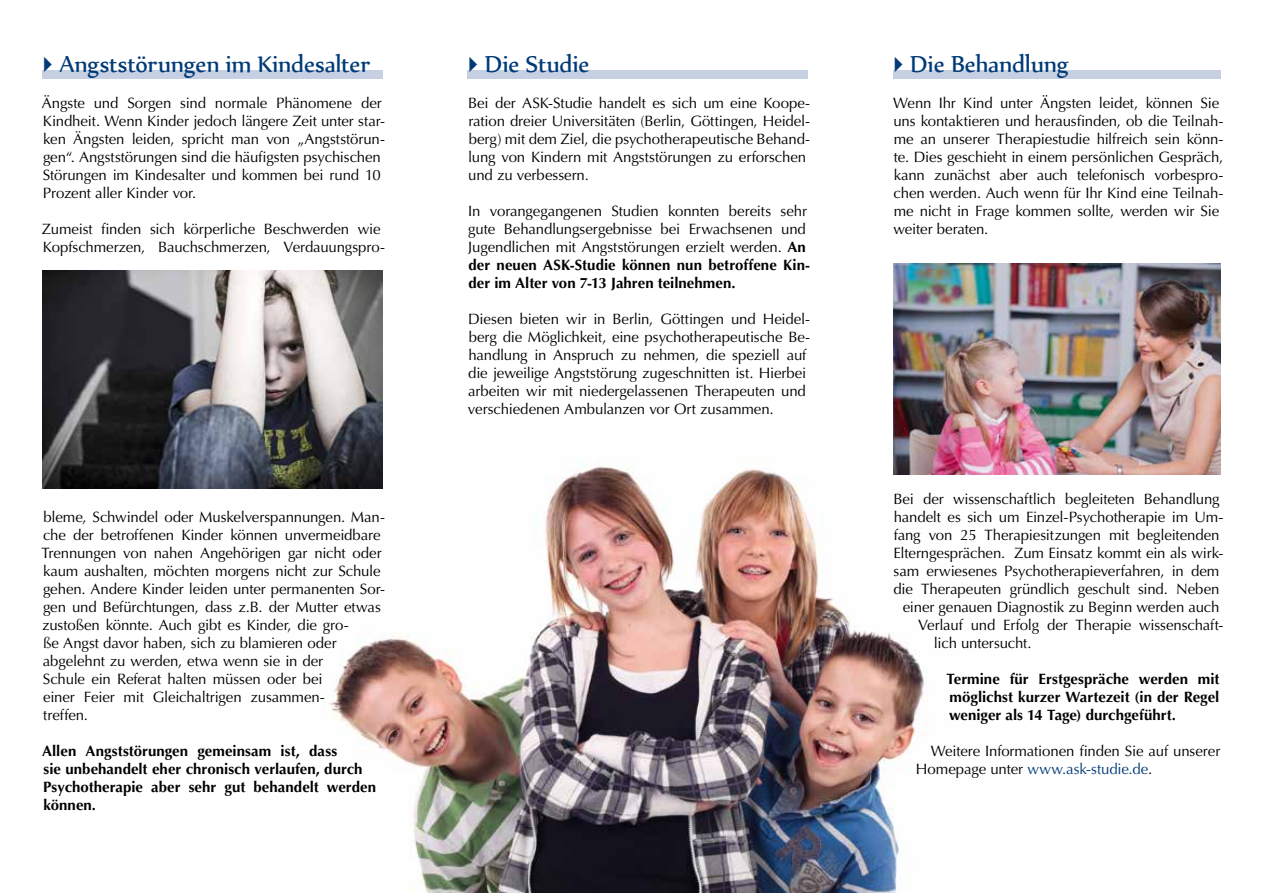
<style>
.page{position:relative;width:1263px;height:893px;background:#fff}
.page>*{position:absolute;margin:0;border:0;box-sizing:border-box;transform-origin:0 0}
.t1{font:27.75px "Nyala";letter-spacing:-.005em;color:#003a77}
.t2{font:15px/18px "Optima LT Std";letter-spacing:-.01em;color:#000}
.t3{font:700 15px/18px "Optima LT Std";color:#000;text-align:justify}
.s1{font-weight:700}
.s2{color:#003a77}
</style>
<div class="page">
<div style="left:468px;top:70px;width:340px;height:9px;background:#c7cfe3"></div>
<div style="left:893px;top:70px;width:327px;height:9px;background:#c7cfe3"></div>
<div style="left:43px;top:70px;width:340px;height:9px;background:#c7cfe3"></div>
<img style="left:323px;top:461px;width:604px;height:432px">
<img style="left:893px;top:264px;width:327px;height:211px">
<img style="left:43px;top:270px;width:340px;height:219px">
<h1 class="t1" style="left:60px;top:47px;width:312px">Angststörungen im Kindesalter</h1>
<h1 class="t1" style="left:485px;top:47px;width:106px">Die Studie</h1>
<p class="t2" style="left:42px;top:94px;width:345px">Ängste und Sorgen sind normale Phänomene der Kindheit. Wenn Kinder jedoch längere Zeit unter star&shy;ken Ängsten leiden, spricht man von „Angststörun&shy;gen“. Angststörungen sind die häufigsten psychischen Störungen im Kindesalter und kommen bei rund 10<br>Prozent aller Kinder vor.</p>
<p class="t2" style="left:42px;top:220px;width:345px">Zumeist finden sich körperliche Beschwerden wie<br>Kopfschmerzen, Bauchschmerzen, Verdauungspro-</p>
<p class="t2" style="left:41px;top:508px;width:345px">bleme, Schwindel oder Muskelverspannungen. Man&shy;che der betroffenen Kinder können unvermeidbare Trennungen von nahen Angehörigen gar nicht oder kaum aushalten, möchten morgens nicht zur Schule gehen. Andere Kinder leiden unter permanenten Sor&shy;gen und Befürchtungen, dass z.B. der Mutter etwas zustoßen könnte. Auch gibt es Kinder, die gro-<br>ße Angst davor haben, sich zu blamieren oder abgelehnt zu werden, etwa wenn sie in der<br>Schule ein Referat halten müssen oder bei<br>einer Feier mit Gleichaltrigen zusammen-<br>treffen.</p>
<p class="t3" style="left:42px;top:742px;width:335px;text-align:left">Allen Angststörungen gemeinsam ist, dass<br>sie unbehandelt eher chronisch verlaufen, durch Psychotherapie aber sehr gut behandelt werden können.</p>
<p class="t2" style="left:468px;top:94px;width:344px">Bei der ASK-Studie handelt es sich um eine Koope&shy;ration dreier Universitäten (Berlin, Göttingen, Heidel&shy;berg) mit dem Ziel, die psychotherapeutische Behand&shy;lung von Kindern mit Angststörungen zu erforschen und zu verbessern.</p>
<p class="t2" style="left:468px;top:202px;width:343px">In vorangegangenen Studien konnten bereits sehr gute Behandlungsergebnisse bei Erwachsenen und Jugendlichen mit Angststörungen erzielt werden. <span class="s1">An der neuen ASK-Studie können nun betroffene Kin&shy;der im Alter von 7-13 Jahren teilnehmen.</span></p>
<p class="t2" style="left:468px;top:310px;width:344px">Diesen bieten wir in Berlin, Göttingen und Heidel&shy;berg die Möglichkeit, eine psychotherapeutische Be&shy;handlung in Anspruch zu nehmen, die speziell auf die jeweilige Angststörung zugeschnitten ist. Hierbei arbeiten wir mit niedergelassenen Therapeuten und verschiedenen Ambulanzen vor Ort zusammen.</p>
<h1 class="t1" style="left:910px;top:47px;width:160px">Die Behandlung</h1>
<p class="t2" style="left:893px;top:94px;width:332px">Wenn Ihr Kind unter Ängsten leidet, können Sie uns kontaktieren und herausfinden, ob die Teilnah&shy;me an unserer Therapiestudie hilfreich sein könn&shy;te. Dies geschieht in einem persönlichen Gespräch, kann zunächst aber auch telefonisch vorbespro&shy;chen werden. Auch wenn für Ihr Kind eine Teilnah&shy;me nicht in Frage kommen sollte, werden wir Sie weiter beraten.</p>
<p class="t2" style="left:893px;top:490px;width:328px">Bei der wissenschaftlich begleiteten Behandlung</p>
<p class="t2" style="left:894px;top:508px;width:331px">handelt es sich um Einzel-Psychotherapie im Um-</p>
<p class="t2" style="left:894px;top:526px;width:327px">fang von 25 Therapiesitzungen mit begleitenden</p>
<p class="t2" style="left:893px;top:544px;width:331px">Elterngesprächen. Zum Einsatz kommt ein als wirk-</p>
<p class="t2" style="left:894px;top:562px;width:327px">sam erwiesenes Psychotherapieverfahren, in dem</p>
<p class="t2" style="left:893px;top:580px;width:327px">die Therapeuten gründlich geschult sind. Neben</p>
<p class="t2" style="left:903px;top:598px;width:318px">einer genauen Diagnostik zu Beginn werden auch</p>
<p class="t2" style="left:918px;top:616px;width:307px">Verlauf und Erfolg der Therapie wissenschaft-</p>
<p class="t2" style="left:934px;top:634px;width:99px">lich untersucht.</p>
<p class="t3" style="left:946px;top:670px;width:275px">Termine für Erstgespräche werden mit möglichst kurzer Wartezeit (in der Regel weniger als 14 Tage) durchgeführt.</p>
<p class="t2" style="left:916px;top:742px;width:306px;text-indent:15px">Weitere Informationen finden Sie auf unserer<br>Homepage unter <span class="s2">www.ask-studie.de</span>.</p>
</div>
